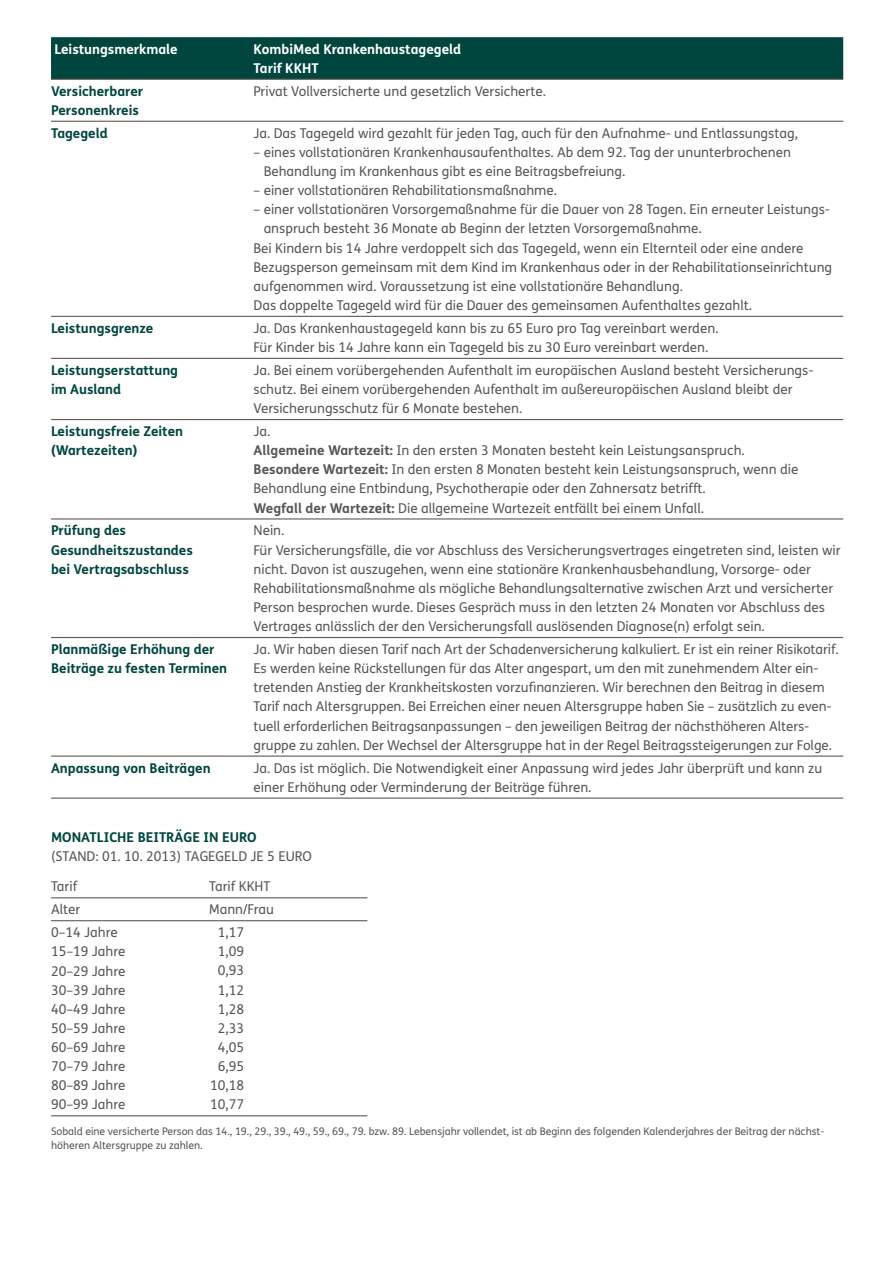
<style>
.page{position:relative;width:893px;height:1263px;background:#fff}
.page>*{position:absolute;margin:0;border:0;box-sizing:border-box;transform-origin:0 0}
.t1{font:13.5px/19.2px "FS Me";color:#575756}
.t2{font:700 13.5px/19.2px "FS Me";color:#00463f}
.t3{font:700 13.5px/19.2px "FS Me";color:#fff}
.t4{font:10.5px/14.4px "FS Me";letter-spacing:-.005em;color:#575756}
.s1{font-weight:700}
</style>
<div class="page">
<div style="left:51px;top:37px;width:792px;height:42px;background:#00463f"></div>
<hr style="left:51px;top:79px;width:792px;height:1px;background:#625954">
<hr style="left:51px;top:121px;width:792px;height:1px;background:#625954">
<hr style="left:51px;top:316px;width:792px;height:1px;background:#625954">
<hr style="left:51px;top:358px;width:792px;height:1px;background:#625954">
<hr style="left:51px;top:419px;width:792px;height:1px;background:#625954">
<hr style="left:51px;top:518px;width:792px;height:1px;background:#625954">
<hr style="left:51px;top:637px;width:792px;height:1px;background:#625954">
<hr style="left:51px;top:755px;width:792px;height:2px;background:#625954">
<hr style="left:51px;top:797px;width:792px;height:2px;background:#625954">
<hr style="left:51px;top:897px;width:316px;height:1px;background:#625954">
<hr style="left:51px;top:920px;width:316px;height:1px;background:#625954">
<hr style="left:51px;top:1115px;width:316px;height:1px;background:#625954">
<p class="t3" style="left:54px;top:41px;width:125px">Leistungsmerkmale</p>
<p class="t3" style="left:254px;top:41px;width:209px">KombiMed Krankenhaustagegeld<br>Tarif KKHT</p>
<p class="t2" style="left:51px;top:83px;width:94px">Versicherbarer<br>Personenkreis</p>
<p class="t1" style="left:254px;top:83px;width:294px">Privat Vollversicherte und gesetzlich Versicherte.</p>
<p class="t2" style="left:51px;top:125px;width:58px">Tagegeld</p>
<p class="t1" style="left:254px;top:125px;width:546px">Ja. Das Tagegeld wird gezahlt für jeden Tag, auch für den Aufnahme- und Entlassungstag,</p>
<p class="t1" style="left:264px;top:144px;width:529px;text-indent:-10px">– eines vollstationären Krankenhausaufenthaltes. Ab dem 92. Tag der ununterbrochenen<br>Behandlung im Krankenhaus gibt es eine Beitragsbefreiung.</p>
<p class="t1" style="left:254px;top:182px;width:305px">– einer vollstationären Rehabilitationsmaßnahme.</p>
<p class="t1" style="left:254px;top:202px;width:578px">– einer vollstationären Vorsorgemaßnahme für die Dauer von 28 Tagen. Ein erneuter Leistungs-</p>
<p class="t1" style="left:264px;top:221px;width:440px">anspruch besteht 36 Monate ab Beginn der letzten Vorsorgemaßnahme.</p>
<p class="t1" style="left:254px;top:240px;width:551px">Bei Kindern bis 14 Jahre verdoppelt sich das Tagegeld, wenn ein Elternteil oder eine andere</p>
<p class="t1" style="left:254px;top:259px;width:580px">Bezugsperson gemeinsam mit dem Kind im Krankenhaus oder in der Rehabilitationseinrichtung</p>
<p class="t1" style="left:254px;top:278px;width:431px">aufgenommen wird. Voraussetzung ist eine vollstationäre Behandlung.</p>
<p class="t1" style="left:254px;top:297px;width:500px">Das doppelte Tagegeld wird für die Dauer des gemeinsamen Aufenthaltes gezahlt.</p>
<p class="t2" style="left:51px;top:320px;width:104px">Leistungsgrenze</p>
<p class="t1" style="left:254px;top:320px;width:467px">Ja. Das Krankenhaustagegeld kann bis zu 65 Euro pro Tag vereinbart werden.<br>Für Kinder bis 14 Jahre kann ein Tagegeld bis zu 30 Euro vereinbart werden.</p>
<p class="t2" style="left:51px;top:362px;width:129px">Leistungserstattung im Ausland</p>
<p class="t1" style="left:254px;top:362px;width:561px">Ja. Bei einem vorübergehenden Aufenthalt im europäischen Ausland besteht Versicherungs&shy;schutz. Bei einem vorübergehenden Aufenthalt im außereuropäischen Ausland bleibt der<br>Versicherungsschutz für 6 Monate bestehen.</p>
<p class="t2" style="left:51px;top:423px;width:134px">Leistungsfreie Zeiten (Wartezeiten)</p>
<p class="t1" style="left:254px;top:423px;width:546px">Ja.<br><span class="s1">Allgemeine Wartezeit:</span> In den ersten 3 Monaten besteht kein Leistungsanspruch.<br><span class="s1">Besondere Wartezeit:</span> In den ersten 8 Monaten besteht kein Leistungsanspruch, wenn die Behandlung eine Entbindung, Psychotherapie oder den Zahnersatz betrifft.<br><span class="s1">Wegfall der Wartezeit:</span> Die allgemeine Wartezeit entfällt bei einem Unfall.</p>
<p class="t2" style="left:51px;top:523px;width:143px">Prüfung des<br>Gesundheits zustandes bei Vertragsabschluss</p>
<p class="t1" style="left:254px;top:523px;width:588px">Nein.<br>Für Versicherungsfälle, die vor Abschluss des Versicherungsvertrages eingetreten sind, leisten wir nicht. Davon ist auszugehen, wenn eine stationäre Krankenhausbehandlung, Vor sorge- oder Rehabilitationsmaßnahme als mögliche Behandlungsalternative zwischen Arzt und versicherter Person besprochen wurde. Dieses Gespräch muss in den letzten 24 Monaten vor Abschluss des Vertrages anlässlich der den Versicherungsfall auslösenden Diagnose(n) erfolgt sein.</p>
<p class="t2" style="left:51px;top:641px;width:178px">Planmäßige Erhöhung der<br>Beiträge zu festen Terminen</p>
<p class="t1" style="left:254px;top:641px;width:587px">Ja. Wir haben diesen Tarif nach Art der Schadenversicherung kalkuliert. Er ist ein reiner Risiko tarif.<br>Es werden keine Rückstellungen für das Alter angespart, um den mit zunehmendem Alter ein&shy;tretenden Anstieg der Krankheitskosten vorzufinanzieren. Wir berechnen den Beitrag in diesem Tarif nach Altersgruppen. Bei Erreichen einer neuen Altersgruppe haben Sie – zusätzlich zu even&shy;tuell erforderlichen Beitragsanpassungen – den jeweiligen Beitrag der nächsthöheren Alters&shy;gruppe zu zahlen. Der Wechsel der Altersgruppe hat in der Regel Beitragssteigerungen zur Folge.</p>
<p class="t2" style="left:51px;top:760px;width:161px">Anpassung von Beiträgen</p>
<p class="t1" style="left:254px;top:760px;width:570px">Ja. Das ist möglich. Die Notwendigkeit einer Anpassung wird jedes Jahr überprüft und kann zu einer Erhöhung oder Verminderung der Beiträge führen.</p>
<p class="t2" style="left:51px;top:829px;width:207px">MONATLICHE BEITRÄGE IN EURO</p>
<p class="t1" style="left:51px;top:848px;width:262px">(STAND: 01. 10. 2013) TAGEGELD JE 5 EURO</p>
<p class="t1" style="left:51px;top:879px;width:28px">Tarif</p>
<p class="t1" style="left:209px;top:879px;width:63px">Tarif KKHT</p>
<p class="t1" style="left:51px;top:901px;width:31px">Alter</p>
<p class="t1" style="left:209px;top:901px;width:66px">Mann/Frau</p>
<p class="t1" style="left:51px;top:924px;width:76px">0–14 Jahre<br>15–19 Jahre<br>20–29 Jahre<br>30–39 Jahre<br>40–49 Jahre<br>50–59 Jahre<br>60–69 Jahre<br>70–79 Jahre<br>80–89 Jahre<br>90–99 Jahre</p>
<p class="t1" style="left:210px;top:924px;width:36px;text-align:center">1,17<br>1,09<br>0,93<br>1,12<br>1,28<br>2,33<br>4,05<br>6,95<br>10,18<br>10,77</p>
<p class="t4" style="left:51px;top:1125px;width:775px">Sobald eine versicherte Person das 14., 19., 29., 39., 49., 59., 69., 79. bzw. 89. Lebensjahr vollendet, ist ab Beginn des folgenden Kalenderjahres der Beitrag der nächst&shy;höheren Altersgruppe zu zahlen.</p>
</div>
